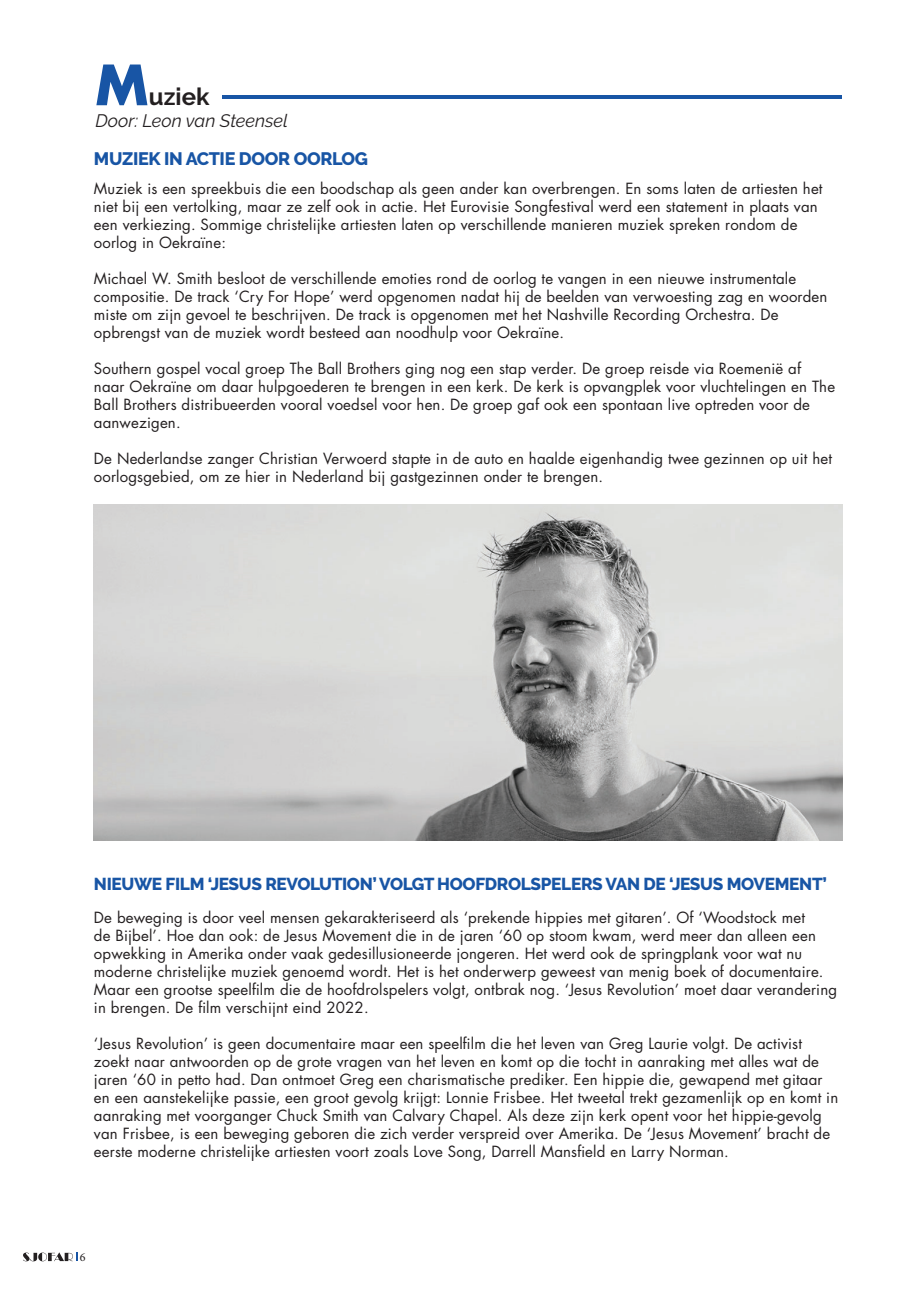
<style>
.page{position:relative;width:919px;height:1289px;background:#fff}
.page>*{position:absolute;margin:0;border:0;box-sizing:border-box;transform-origin:0 0}
.t1{font:700 54px "Futura";color:#1855a5}
.t2{font:700 24px "Raleway";color:#231f20}
.t3{font:800 18px "Raleway";letter-spacing:-.02em;color:#1855a5}
.t4{font:italic 18px "Raleway";color:#231f20}
.t5{font:800 17.25px "Raleway";letter-spacing:-.02em;color:#1855a5}
.t6{font:15px/18px "Futura Std";letter-spacing:.01em;color:#231f20}
.t7{font:12px "Minion Pro";color:#231f20}
</style>
<div class="page">
<svg style="left:23px;top:1252px;width:55px;height:9px"></svg>
<hr style="left:222px;top:96px;width:620px;height:3px;background:#1855a5">
<img style="left:94px;top:504px;width:748px;height:336px">
<h1 class="t1" style="left:94px;top:46px;width:57px">M</h1>
<p class="t4" style="left:95px;top:110px;width:194px">Door: Leon van Steensel</p>
<h2 class="t2" style="left:149px;top:83px;width:62px">uziek</h2>
<p class="t3" style="left:94px;top:148px;width:275px">MUZIEK IN ACTIE DOOR OORLOG</p>
<p class="t6" style="left:94px;top:179px;width:730px">Muziek is een spreekbuis die een boodschap als geen ander kan overbrengen. En soms laten de artiesten het niet bij een vertolking, maar ze zelf ook in actie. Het Eurovisie Songfestival werd een statement in plaats van een verkiezing. Sommige christelijke artiesten laten op verschillende manieren muziek spreken rondom de oorlog in Oekraïne:</p>
<p class="t6" style="left:94px;top:269px;width:735px">Michael W. Smith besloot de verschillende emoties rond de oorlog te vangen in een nieuwe instrumentale compositie. De track ‘Cry For Hope’ werd opgenomen nadat hij de beelden van verwoesting zag en woorden miste om zijn gevoel te beschrijven. De track is opgenomen met het Nashville Recording Orchestra. De opbrengst van de muziek wordt besteed aan noodhulp voor Oekraïne.</p>
<p class="t6" style="left:94px;top:359px;width:742px">Southern gospel vocal groep The Ball Brothers ging nog een stap verder. De groep reisde via Roemenië af naar Oekraïne om daar hulpgoederen te brengen in een kerk. De kerk is opvangplek voor vluchtelingen en The Ball Brothers distribueerden vooral voedsel voor hen. De groep gaf ook een spontaan live optreden voor de aanwezigen.</p>
<p class="t6" style="left:94px;top:449px;width:739px">De Nederlandse zanger Christian Verwoerd stapte in de auto en haalde eigenhandig twee gezinnen op uit het oorlogsgebied, om ze hier in Nederland bij gastgezinnen onder te brengen.</p>
<p class="t5" style="left:94px;top:873px;width:734px">NIEUWE FILM ‘JESUS REVOLUTION’ VOLGT HOOFDROLSPELERS VAN DE ‘JESUS MOVEMENT’</p>
<p class="t6" style="left:94px;top:908px;width:744px">De beweging is door veel mensen gekarakteriseerd als ‘prekende hippies met gitaren’. Of ‘Woodstock met<br>de Bijbel’. Hoe dan ook: de Jesus Movement die in de jaren ‘60 op stoom kwam, werd meer dan alleen een opwekking in Amerika onder vaak gedesillusioneerde jongeren. Het werd ook de springplank voor wat nu moderne christelijke muziek genoemd wordt. Het is het onderwerp geweest van menig boek of documentaire.<br>Maar een grootse speelfilm die de hoofdrolspelers volgt, ontbrak nog. ‘Jesus Revolution’ moet daar verandering in brengen. De film verschijnt eind 2022.</p>
<p class="t6" style="left:94px;top:1034px;width:745px">‘Jesus Revolution’ is geen documentaire maar een speelfilm die het leven van Greg Laurie volgt. De activist zoekt naar antwoorden op de grote vragen van het leven en komt op die tocht in aanraking met alles wat de jaren ‘60 in petto had. Dan ontmoet Greg een charismatische prediker. Een hippie die, gewapend met gitaar en een aanstekelijke passie, een groot gevolg krijgt: Lonnie Frisbee. Het tweetal trekt gezamenlijk op en komt in aanraking met voorganger Chuck Smith van Calvary Chapel. Als deze zijn kerk opent voor het hippie-gevolg van Frisbee, is een beweging geboren die zich verder verspreid over Amerika. De ‘Jesus Movement’ bracht de eerste moderne christelijke artiesten voort zoals Love Song, Darrell Mansfield en Larry Norman.</p>
<p class="t7" style="left:80px;top:1249px;width:7px">6</p>
</div>
